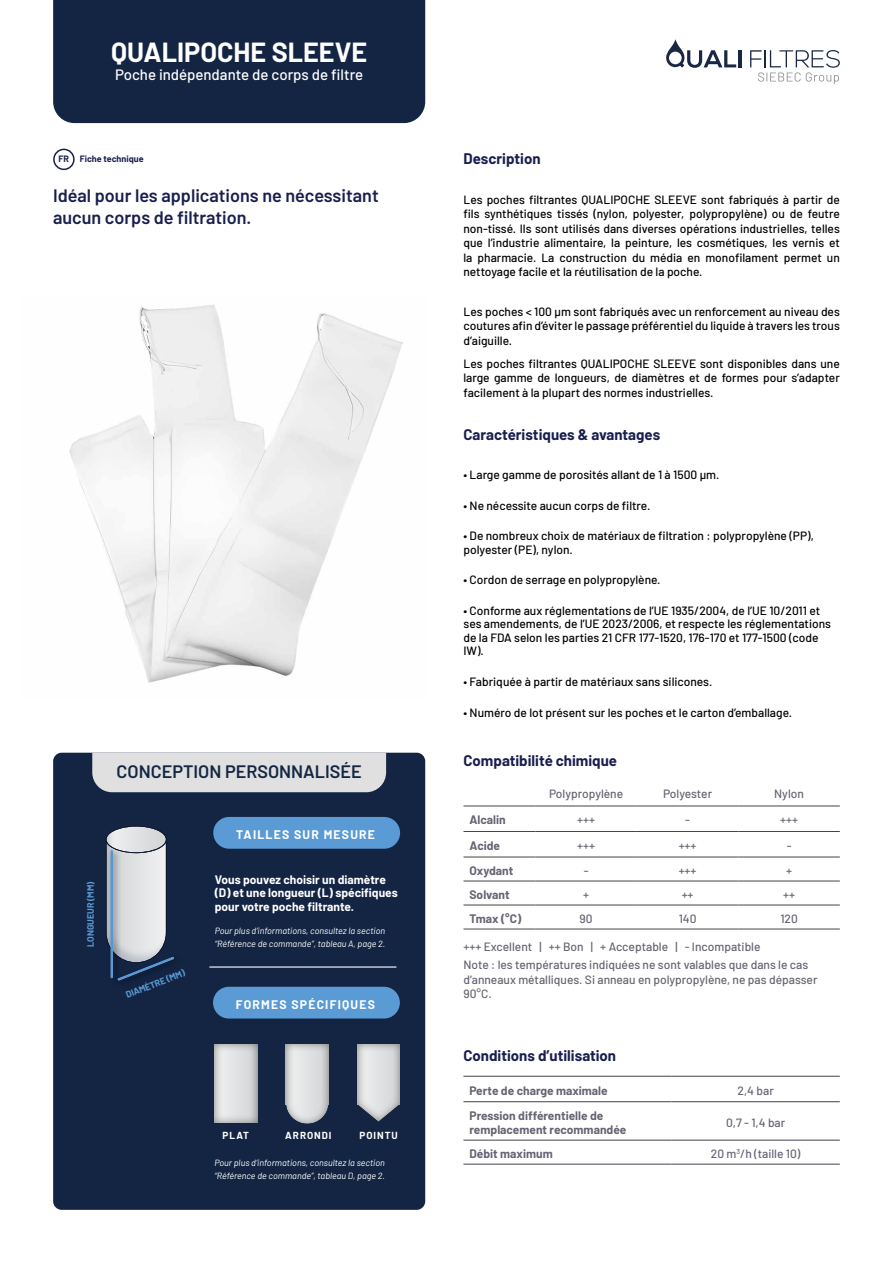
<style>
.page{position:relative;width:893px;height:1263px;background:#fff}
.page>*{position:absolute;margin:0;border:0;box-sizing:border-box;transform-origin:0 0}
.t1{font:700 27px "Barlow";color:#fff}
.t2{font:600 18px/21.6px "Barlow";color:#181f4e}
.t3{font:600 18px "Barlow";color:#132744}
.t4{font:700 15px "Barlow";color:#181f4e}
.t5{font:500 15px "Barlow";color:#fff}
.t6{font:700 12.15px "Barlow";letter-spacing:.1em;color:#fff}
.t7{font:500 12px/14.4px "Barlow";color:#000;text-align:justify}
.t8{font:500 12px/18.6px "Barlow";color:#646473}
.t9{font:700 12px/14.4px "Barlow";color:#646473}
.t10{font:700 12px/13.5px "Barlow";color:#fff}
.t11{font:700 9.9px "Barlow";letter-spacing:.1em;color:#fff}
.t12{font:italic 9px/13.5px "Barlow";color:#fff}
.t13{font:700 9px "Barlow";color:#5b9bd5}
.t14{font:700 9px "Barlow";color:#181f4e}
</style>
<div class="page">
<hr style="left:463px;top:806px;width:72px;height:1px;background:#464646">
<hr style="left:535px;top:806px;width:102px;height:1px;background:#464646">
<hr style="left:637px;top:806px;width:101px;height:1px;background:#464646">
<hr style="left:738px;top:806px;width:102px;height:1px;background:#464646">
<hr style="left:463px;top:831px;width:72px;height:1px;background:#464646">
<hr style="left:535px;top:831px;width:102px;height:1px;background:#464646">
<hr style="left:637px;top:831px;width:101px;height:1px;background:#464646">
<hr style="left:738px;top:831px;width:102px;height:1px;background:#464646">
<hr style="left:463px;top:857px;width:72px;height:1px;background:#464646">
<hr style="left:535px;top:857px;width:102px;height:1px;background:#464646">
<hr style="left:637px;top:857px;width:101px;height:1px;background:#464646">
<hr style="left:738px;top:857px;width:102px;height:1px;background:#464646">
<hr style="left:463px;top:881px;width:72px;height:1px;background:#464646">
<hr style="left:535px;top:881px;width:102px;height:1px;background:#464646">
<hr style="left:637px;top:881px;width:101px;height:1px;background:#464646">
<hr style="left:738px;top:881px;width:102px;height:1px;background:#464646">
<hr style="left:463px;top:905px;width:72px;height:1px;background:#464646">
<hr style="left:535px;top:905px;width:102px;height:1px;background:#464646">
<hr style="left:637px;top:905px;width:101px;height:1px;background:#464646">
<hr style="left:738px;top:905px;width:102px;height:1px;background:#464646">
<hr style="left:463px;top:929px;width:72px;height:1px;background:#464646">
<hr style="left:535px;top:929px;width:102px;height:1px;background:#464646">
<hr style="left:637px;top:929px;width:101px;height:1px;background:#464646">
<hr style="left:738px;top:929px;width:102px;height:1px;background:#464646">
<hr style="left:463px;top:1076px;width:208px;height:1px;background:#414150">
<hr style="left:671px;top:1076px;width:169px;height:1px;background:#414150">
<hr style="left:463px;top:1101px;width:208px;height:1px;background:#414150">
<hr style="left:671px;top:1101px;width:169px;height:1px;background:#414150">
<hr style="left:463px;top:1140px;width:208px;height:1px;background:#414150">
<hr style="left:671px;top:1140px;width:169px;height:1px;background:#414150">
<hr style="left:463px;top:1164px;width:208px;height:1px;background:#414150">
<hr style="left:671px;top:1164px;width:169px;height:1px;background:#414150">
<img style="left:69px;top:305px;width:334px;height:378px">
<div style="left:53px;top:149px;width:22px;height:21px;border:2px solid #181f4e;border-radius:50%"></div>
<div style="left:53px;top:753px;width:372px;height:457px;background:#142544;border-radius:9px"></div>
<div style="left:214px;top:818px;width:185px;height:30px;background:#5b9bd5;border-radius:15px"></div>
<div style="left:213px;top:817px;width:187px;height:32px;border:2px solid #5b9bd5;border-radius:15px"></div>
<div style="left:214px;top:987px;width:185px;height:31px;background:#5b9bd5;border-radius:15px"></div>
<div style="left:213px;top:987px;width:187px;height:31px;border:2px solid #5b9bd5;border-radius:15px"></div>
<svg style="left:106px;top:826px;width:68px;height:156px"></svg>
<hr style="left:209px;top:966px;width:188px;height:2px;background:#e6e6eb">
<div style="left:212px;top:1042px;width:189px;height:82px;background:#000;opacity:.46"></div>
<div style="left:53px;top:0;width:372px;height:123px;background:#142544"></div>
<hr style="left:738px;top:50px;width:4px;height:17px;background:#192644">
<svg style="left:666px;top:39px;width:70px;height:29px"></svg>
<svg style="left:750px;top:50px;width:90px;height:34px"></svg>
<div style="left:92px;top:753px;width:294px;height:39px;background:#e0e0e1"></div>
<h1 class="t1" style="left:111px;top:32px;width:258px">QUALIPOCHE SLEEVE</h1>
<p class="t5" style="left:115px;top:64px;width:249px">Poche indépendante de corps de filtre</p>
<p class="t14" style="left:59px;top:152px;width:87px">FR Fiche technique</p>
<h2 class="t2" style="left:53px;top:184px;width:327px">Idéal pour les applications ne nécessitant aucun corps de filtration.</h2>
<h2 class="t3" style="left:117px;top:759px;width:247px">CONCEPTION PERSONNALISÉE</h2>
<p class="t13" style="left:84px;top:947px;width:67px;rotate:-90deg">LONGUEUR (MM)</p>
<p class="t13" style="left:124px;top:988px;width:64px;rotate:-21deg">DIAMÈTRE (MM)</p>
<p class="t6" style="left:236px;top:825px;width:140px">TAILLES SUR MESURE</p>
<p class="t10" style="left:215px;top:872px;width:184px">Vous pouvez choisir un diamètre (D) et une longueur (L) spécifiques pour votre poche filtrante.</p>
<p class="t12" style="left:215px;top:923px;width:172px">Pour plus d’informations, consultez la section “Référence de commande”, tableau A, page 2.</p>
<p class="t6" style="left:236px;top:995px;width:141px">FORMES SPÉCIFIQUES</p>
<p class="t11" style="left:223px;top:1128px;width:28px">PLAT</p>
<p class="t11" style="left:285px;top:1128px;width:48px">ARRONDI</p>
<p class="t11" style="left:359px;top:1128px;width:40px">POINTU</p>
<p class="t12" style="left:214px;top:1155px;width:172px">Pour plus d’informations, consultez la section “Référence de commande”, tableau D, page 2.</p>
<p class="t4" style="left:463px;top:148px;width:79px">Description</p>
<p class="t7" style="left:463px;top:192px;width:378px">Les poches filtrantes QUALIPOCHE SLEEVE sont fabriqués à partir de fils synthétiques tissés (nylon, polyester, polypropylène) ou de feutre non-tissé. Ils sont utilisés dans diverses opérations industrielles, telles que l’industrie alimentaire, la peinture, les cosmétiques, les vernis et la pharmacie. La construction du média en monofilament permet un nettoyage facile et la réutilisation de la poche.</p>
<p class="t7" style="left:463px;top:304px;width:378px">Les poches &lt; 100 µm sont fabriqués avec un renforcement au niveau des coutures afin d’éviter le passage préférentiel du liquide à travers les trous d’aiguille.</p>
<p class="t7" style="left:463px;top:355px;width:378px">Les poches filtrantes QUALIPOCHE SLEEVE sont disponibles dans une large gamme de longueurs, de diamètres et de formes pour s’adapter facilement à la plupart des normes industrielles.</p>
<p class="t4" style="left:463px;top:423px;width:198px">Caractéristiques &amp; avantages</p>
<p class="t7" style="left:463px;top:467px;width:257px">• Large gamme de porosités allant de 1 à 1500 µm.</p>
<p class="t7" style="left:463px;top:497px;width:188px">• Ne nécessite aucun corps de filtre.</p>
<p class="t7" style="left:463px;top:528px;width:352px;line-height:13.5px">• De nombreux choix de matériaux de filtration : polypropylène (PP), polyester (PE), nylon.</p>
<p class="t7" style="left:463px;top:572px;width:199px">• Cordon de serrage en polypropylène.</p>
<p class="t7" style="left:463px;top:602px;width:369px;line-height:13.5px;text-align:left">• Conforme aux réglementations de l’UE 1935/2004, de l’UE 10/2011 et ses amendements, de l’UE 2023/2006, et respecte les réglementations de la FDA selon les parties 21 CFR 177-1520, 176-170 et 177-1500 (code IW).</p>
<p class="t7" style="left:463px;top:673px;width:250px">• Fabriquée à partir de matériaux sans silicones.</p>
<p class="t7" style="left:463px;top:704px;width:330px">• Numéro de lot présent sur les poches et le carton d’emballage.</p>
<p class="t4" style="left:463px;top:749px;width:155px">Compatibilité chimique</p>
<p class="t8" style="left:549px;top:784px;width:76px">Polypropylène</p>
<p class="t8" style="left:663px;top:784px;width:51px">Polyester</p>
<p class="t8" style="left:774px;top:784px;width:31px">Nylon</p>
<p class="t9" style="left:469px;top:811px;width:38px">Alcalin</p>
<p class="t8" style="left:577px;top:809px;width:19px">+++</p>
<p class="t8" style="left:685px;top:809px;width:6px">-</p>
<p class="t8" style="left:780px;top:809px;width:19px">+++</p>
<p class="t9" style="left:469px;top:837px;width:32px">Acide</p>
<p class="t8" style="left:577px;top:835px;width:19px">+++</p>
<p class="t8" style="left:679px;top:835px;width:19px">+++</p>
<p class="t8" style="left:787px;top:835px;width:6px">-</p>
<p class="t9" style="left:469px;top:862px;width:45px">Oxydant</p>
<p class="t8" style="left:584px;top:860px;width:6px">-</p>
<p class="t8" style="left:679px;top:860px;width:19px">+++</p>
<p class="t8" style="left:786px;top:860px;width:7px">+</p>
<p class="t9" style="left:469px;top:886px;width:42px">Solvant</p>
<p class="t8" style="left:583px;top:884px;width:7px">+</p>
<p class="t8" style="left:682px;top:884px;width:13px">++</p>
<p class="t8" style="left:783px;top:884px;width:13px">++</p>
<p class="t9" style="left:469px;top:910px;width:53px">Tmax (°C)</p>
<p class="t8" style="left:580px;top:908px;width:15px">90</p>
<p class="t8" style="left:679px;top:908px;width:19px">140</p>
<p class="t8" style="left:780px;top:908px;width:19px">120</p>
<p class="t8" style="left:463px;top:936px;width:346px">+++ Excellent | ++ Bon | + Acceptable | - Incompatible<br>Note : les températures indiquées ne sont valables que dans le cas</p>
<p class="t8" style="left:463px;top:971px;width:355px;line-height:14.4px">d’anneaux métalliques. Si anneau en polypropylène, ne pas dépasser<br>90°C.</p>
<p class="t4" style="left:463px;top:1045px;width:154px">Conditions d’utilisation</p>
<p class="t9" style="left:469px;top:1082px;width:140px">Perte de charge maximale</p>
<p class="t8" style="left:737px;top:1080px;width:38px">2,4 bar</p>
<p class="t9" style="left:469px;top:1107px;width:158px">Pression différentielle de remplacement recommandée</p>
<p class="t8" style="left:726px;top:1112px;width:61px">0,7 - 1,4 bar</p>
<p class="t9" style="left:469px;top:1146px;width:85px">Débit maximum</p>
<p class="t8" style="left:711px;top:1143px;width:91px">20 m<sup>3</sup>/h (taille 10)</p>
</div>
